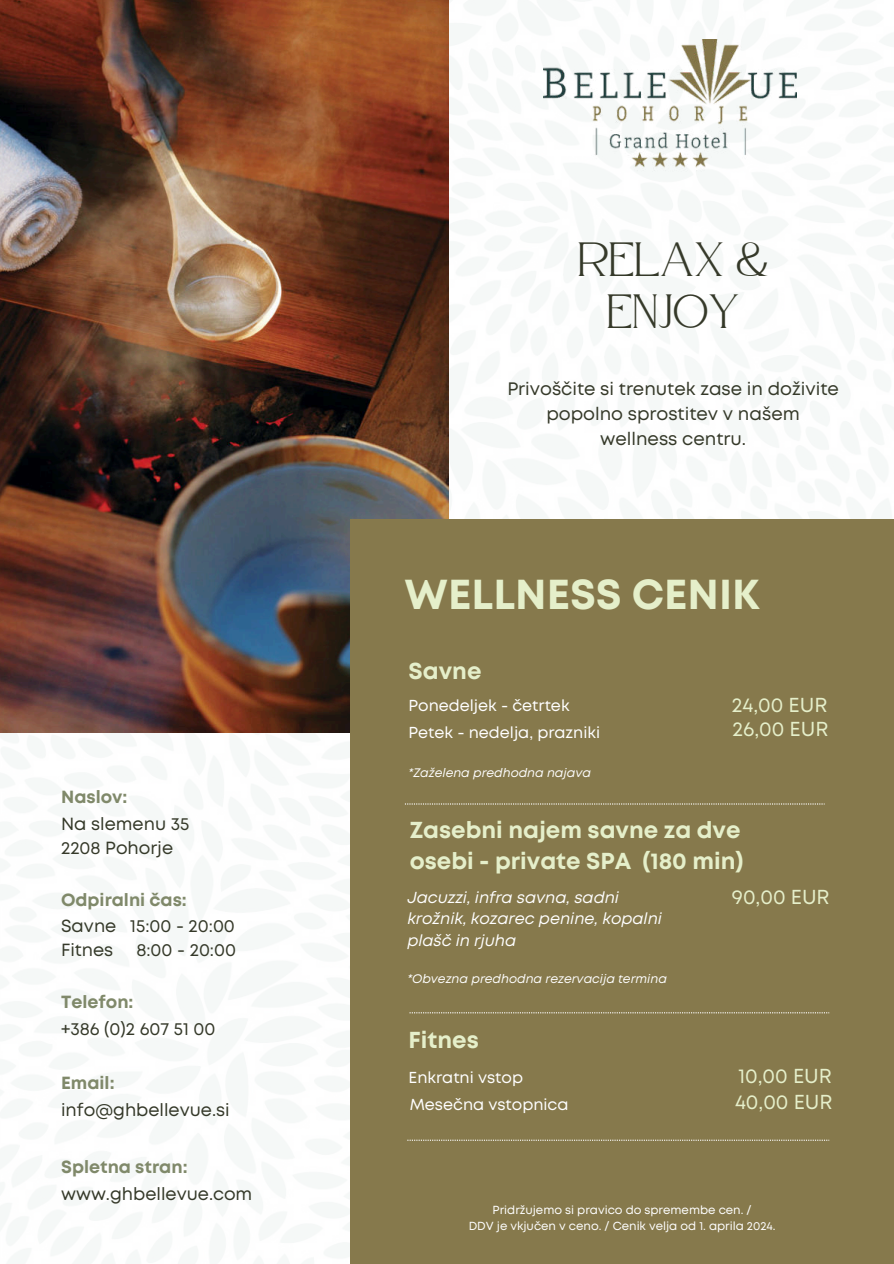
<style>
.page{position:relative;width:894px;height:1264px;background:#fff}
.page>*{position:absolute;margin:0;border:0;box-sizing:border-box;transform-origin:0 0}
.t1{font:48px/51.8px "Atteron";color:#353929;text-align:center}
.t2{font:700 41.85px "Mont";color:#e5efca}
.t3{font:700 23.1px/31.3px "Mont";color:#e5efca}
.t4{font:20.25px/26.5px "Mont";color:#e5efca}
.t5{font:18px/24.8px "Mont";color:#353929;text-align:center}
.t6{font:17.55px/24.2px "Mont";color:#353929}
.t7{font:700 17.55px "Mont";color:#80896a}
.t8{font:15.9px/26.8px "Mont";color:#fff}
.t9{font:italic 15.9px/21.6px "Mont";color:#fff}
.t10{font:italic 12.3px "Mont";color:#fff}
.t11{font:11.7px/15.6px "Mont";color:#fff;text-align:center}
</style>
<div class="page">
<img style="left:0;top:0;width:448px;height:732px">
<div style="left:350px;top:520px;width:543px;height:743px;background:#86794c"></div>
<img style="left:543px;top:40px;width:253px;height:132px">
<svg style="left:407px;top:1139px;width:422px;height:1px"></svg>
<svg style="left:409px;top:1012px;width:420px;height:1px"></svg>
<svg style="left:405px;top:803px;width:419px;height:1px"></svg>
<p class="t7" style="left:61px;top:785px;width:68px">Naslov:</p>
<p class="t6" style="left:61px;top:812px;width:130px">Na slemenu 35<br>2208 Pohorje</p>
<p class="t7" style="left:61px;top:888px;width:127px">Odpiralni čas:</p>
<p class="t6" style="left:61px;top:913px;width:175px">Savne 15:00 - 20:00<br>Fitnes</p>
<p class="t6" style="left:136px;top:937px;width:101px">8:00 - 20:00</p>
<p class="t7" style="left:61px;top:990px;width:74px">Telefon:</p>
<p class="t6" style="left:61px;top:1016px;width:156px">+386 (0)2 607 51 00</p>
<p class="t7" style="left:61px;top:1071px;width:55px">Email:</p>
<p class="t6" style="left:61px;top:1097px;width:170px">info@ghbellevue.si</p>
<p class="t7" style="left:61px;top:1155px;width:128px">Spletna stran:</p>
<p class="t6" style="left:61px;top:1181px;width:193px">www.ghbellevue.com</p>
<h1 class="t1" style="left:577px;top:230px;width:193px">RELAX &amp;<br>ENJOY</h1>
<p class="t5" style="left:507px;top:376px;width:333px">Privoščite si trenutek zase in doživite popolno sprostitev v našem wellness centru.</p>
<h2 class="t2" style="left:404px;top:567px;width:356px">WELLNESS CENIK</h2>
<h3 class="t3" style="left:408px;top:655px;width:74px">Savne</h3>
<p class="t8" style="left:408px;top:692px;width:162px">Ponedeljek - četrtek</p>
<p class="t4" style="left:731px;top:691px;width:97px">24,00 EUR</p>
<p class="t8" style="left:408px;top:718px;width:193px">Petek - nedelja, prazniki</p>
<p class="t10" style="left:408px;top:764px;width:184px">*Zaželena predhodna najava</p>
<p class="t4" style="left:732px;top:716px;width:97px">26,00 EUR</p>
<h3 class="t3" style="left:409px;top:814px;width:335px">Zasebni najem savne za dve osebi - private SPA (180 min)</h3>
<p class="t9" style="left:407px;top:886px;width:256px">Jacuzzi, infra savna, sadni krožnik, kozarec penine, kopalni plašč in rjuha</p>
<p class="t10" style="left:407px;top:970px;width:261px">*Obvezna predhodna rezervacija termina</p>
<p class="t4" style="left:731px;top:883px;width:99px">90,00 EUR</p>
<h3 class="t3" style="left:408px;top:1023px;width:72px">Fitnes</h3>
<p class="t8" style="left:408px;top:1064px;width:161px">Enkratni vstop<br>Mesečna vstopnica</p>
<p class="t4" style="left:734px;top:1062px;width:99px">10,00 EUR<br>40,00 EUR</p>
<p class="t11" style="left:468px;top:1202px;width:308px">Pridržujemo si pravico do spremembe cen. /<br>DDV je vkjučen v ceno. / Cenik velja od 1. aprila 2024.</p>
</div>
